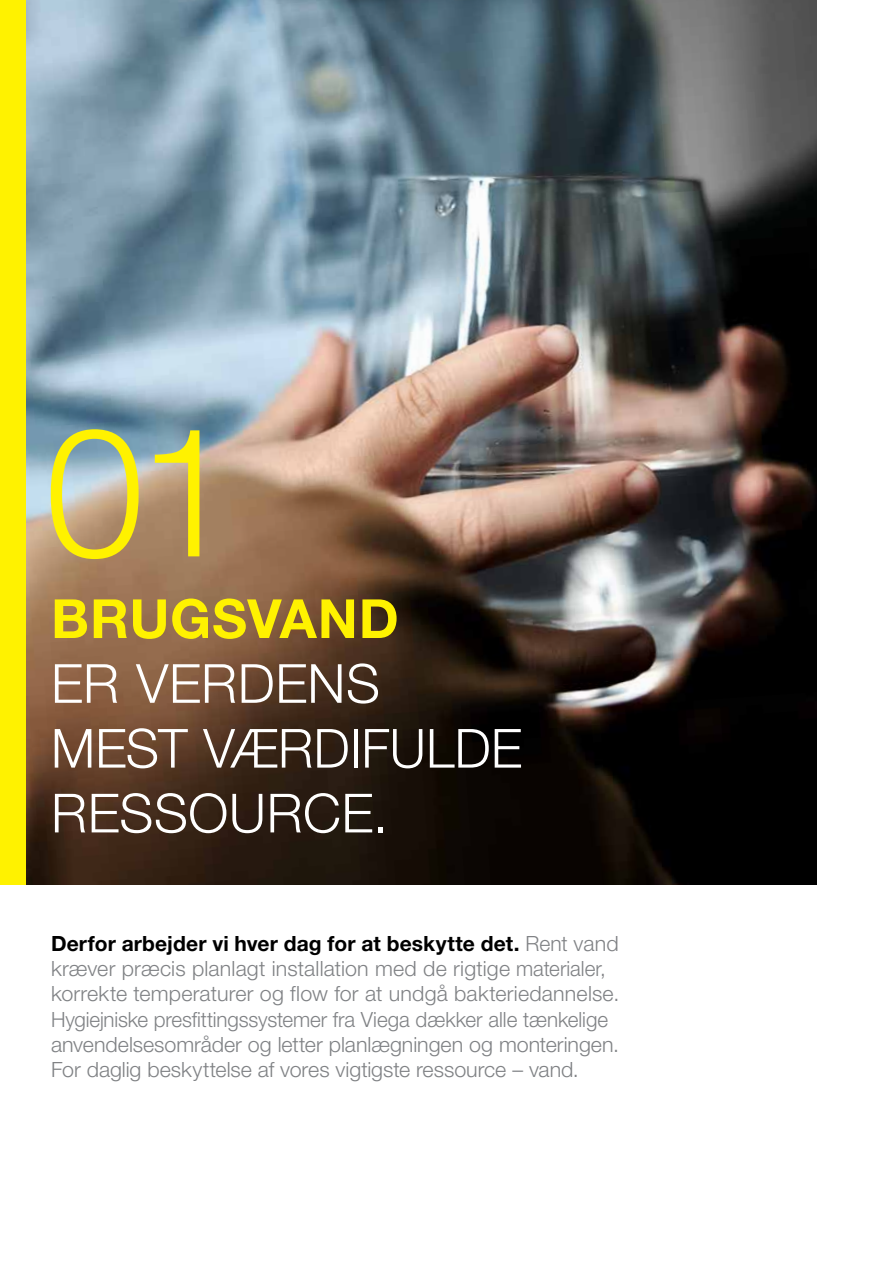
<style>
.page{position:relative;width:893px;height:1263px;background:#fff}
.page>*{position:absolute;margin:0;border:0;box-sizing:border-box;transform-origin:0 0}
.t1{font:180px "M Ying Hei PR Cfor Viega W3";color:#fff200}
.t2{font:54px/64.8px "M Ying Hei PR Cfor Viega W3";letter-spacing:.005em;color:#fff}
.t3{font:54px "M Ying Hei PR Cfor Viega W7";letter-spacing:.015em;color:#fff200}
.t4{font:21px/25.2px "M Ying Hei PR Cfor Viega W3";color:#808285}
.t5{font:21px "M Ying Hei PR Cfor Viega W7";letter-spacing:.005em;color:#000}
.s1{font-family:"M Ying Hei PR Cfor Viega W3";color:#808285}
</style>
<div class="page">
<img style="left:26px;top:0;width:790px;height:884px">
<div style="left:0;top:0;width:26px;height:884px;background:#fff200"></div>
<h1 class="t1" style="left:45px;top:382px;width:194px">01</h1>
<h2 class="t3" style="left:51px;top:585px;width:349px">BRUGSVAND</h2>
<h2 class="t2" style="left:51px;top:651px;width:473px">ER VERDENS<br>MEST VÆRDIFULDE<br>RESSOURCE.</h2>
<p class="t5" style="left:51px;top:930px;width:569px">Derfor arbejder vi hver dag for at beskytte det. <span class="s1">Rent vand</span></p>
<p class="t4" style="left:51px;top:956px;width:570px">kræver præcis planlagt installation med de rigtige materialer, korrekte temperaturer og flow for at undgå bakteriedannelse.<br>Hygiejniske presfittingssystemer fra Viega dækker alle tænkelige anvendelsesområder og letter planlægningen og monteringen.<br>For daglig beskyttelse af vores vigtigste ressource – vand.</p>
</div>
